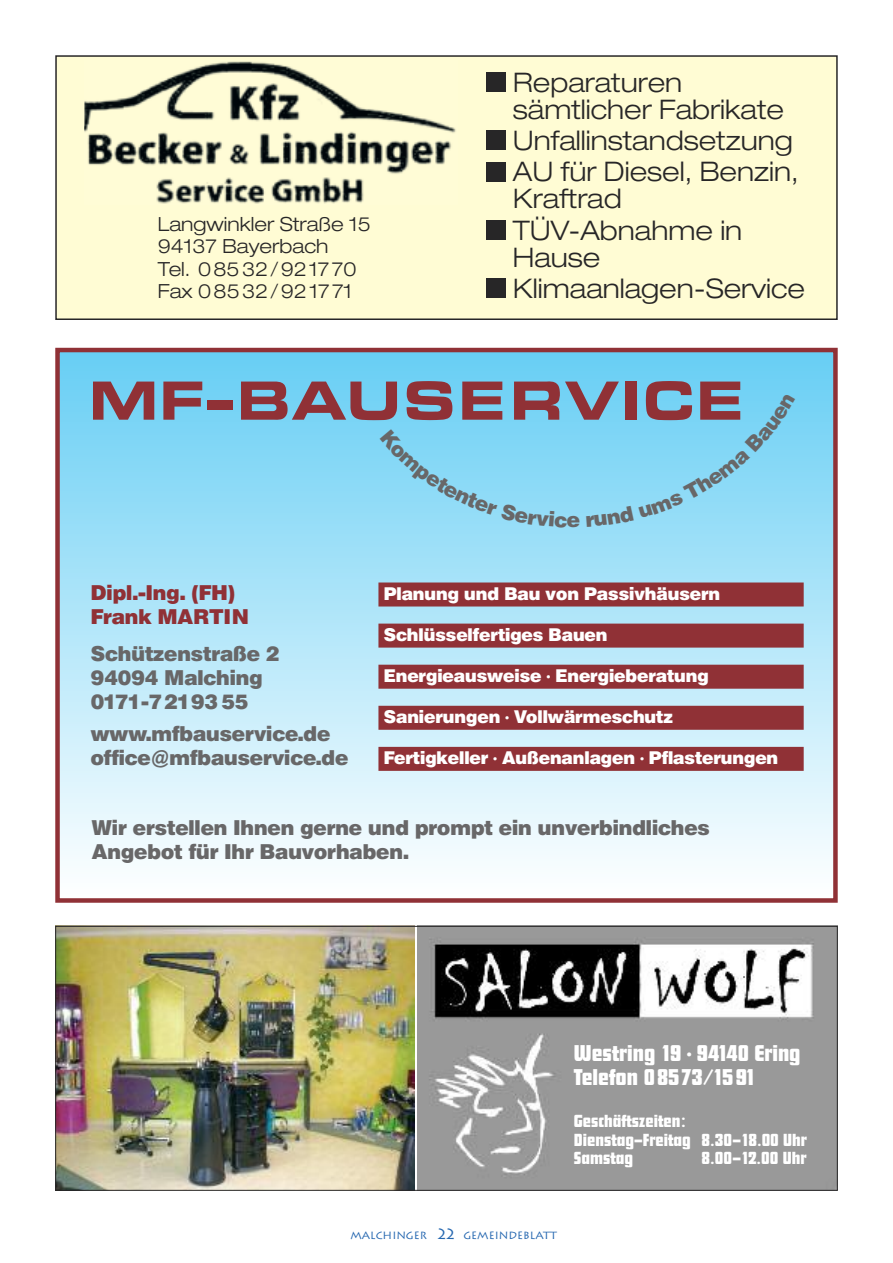
<style>
.page{position:relative;width:893px;height:1263px;background:#fff}
.page>*{position:absolute;margin:0;border:0;box-sizing:border-box;transform-origin:0 0}
.t1{font:700 expanded 54px "Eurostile BQ";letter-spacing:.01em;color:#903136;scale:.94 1}
.t2{font:300 expanded 27px/31.2px "Helvetica Neue";color:#272627}
.t3{font:22.5px/24px "Futura Display BQ";color:#fff}
.t4{font:900 21px/24px "Helvetica BQ";color:#686768}
.t5{font:900 21px/24px "Helvetica BQ";color:#903136}
.t6{font:300 expanded 19.5px/22.5px "Helvetica Neue";color:#272627}
.t7{font:900 18px "Helvetica BQ";color:#fff}
.t8{font:17.25px/18.8px "Futura Display BQ";color:#fff}
.t9{font:10.5px "Lithos";color:#2567b0}
.s1{font-size:15px}
</style>
<div class="page">
<img style="left:418px;top:928px;width:418px;height:261px">
<img style="left:57px;top:928px;width:358px;height:261px">
<div style="left:55px;top:926px;width:783px;height:265px;border:1px solid #272627"></div>
<div style="left:60px;top:352px;width:773px;height:546px;background:linear-gradient(to bottom,#67cef4,#fefeff)"></div>
<div style="left:55px;top:348px;width:783px;height:555px;border:4px solid #903136"></div>
<div style="left:378px;top:582px;width:426px;height:24px;background:#903136"></div>
<div style="left:378px;top:624px;width:426px;height:24px;background:#903136"></div>
<div style="left:378px;top:665px;width:426px;height:24px;background:#903136"></div>
<div style="left:378px;top:706px;width:426px;height:24px;background:#903136"></div>
<div style="left:378px;top:747px;width:426px;height:24px;background:#903136"></div>
<div style="left:56px;top:56px;width:781px;height:263px;background:#fffcd4"></div>
<div style="left:55px;top:55px;width:783px;height:265px;border:2px solid #272627"></div>
<img style="left:84px;top:61px;width:372px;height:143px">
<div style="left:486px;top:72px;width:19px;height:20px;background:#272627"></div>
<div style="left:486px;top:130px;width:19px;height:20px;background:#272627"></div>
<div style="left:486px;top:162px;width:19px;height:19px;background:#272627"></div>
<div style="left:486px;top:220px;width:19px;height:20px;background:#272627"></div>
<div style="left:486px;top:278px;width:19px;height:20px;background:#272627"></div>
<svg style="left:380px;top:429px;width:187px;height:99px;background:#8ad9f6"></svg>
<svg style="left:586px;top:393px;width:209px;height:134px;background:#85d7f6"></svg>
<p class="t6" style="left:158px;top:215px;width:214px">Langwinkler Straße 15<br>94137 Bayerbach<br>Tel. 08532/921770<br>Fax 08532/921771</p>
<p class="t2" style="left:513px;top:72px;width:273px;line-height:27px">Reparaturen sämtlicher Fabrikate</p>
<p class="t2" style="left:513px;top:128px;width:287px">Unfallinstandsetzung<br>AU für Diesel, Benzin,</p>
<p class="t2" style="left:513px;top:186px;width:231px">Kraftrad<br>TÜV-Abnahme in</p>
<p class="t2" style="left:513px;top:244px;width:294px">Hause<br>Klimaanlagen-Service</p>
<h1 class="t1" style="left:89px;top:368px;width:699px">MF-BAUSERVICE</h1>
<p class="t5" style="left:91px;top:580px;width:159px">Dipl.-Ing. (FH)<br>Frank MARTIN</p>
<p class="t4" style="left:91px;top:641px;width:190px">Schützenstraße 2<br>94094 Malching<br>0171-7219355</p>
<p class="t4" style="left:91px;top:721px;width:259px">www.mfbauservice.de office@mfbauservice.de</p>
<p class="t4" style="left:567px;top:508px;width:15px">e</p>
<p class="t7" style="left:384px;top:584px;width:338px">Planung und Bau von Passivhäusern</p>
<p class="t7" style="left:384px;top:625px;width:225px">Schlüsselfertiges Bauen</p>
<p class="t7" style="left:384px;top:666px;width:326px">Energieausweise · Energieberatung</p>
<p class="t7" style="left:384px;top:707px;width:290px">Sanierungen · Vollwärmeschutz</p>
<p class="t7" style="left:384px;top:748px;width:396px">Fertigkeller · Außenanlagen · Pflasterungen</p>
<p class="t4" style="left:92px;top:815px;width:619px">Wir erstellen Ihnen gerne und prompt ein unverbindliches<br>Angebot für Ihr Bauvorhaben.</p>
<p class="t3" style="left:574px;top:1041px;width:228px">Westring 19 · 94140 Ering<br>Telefon 08573/1591</p>
<p class="t8" style="left:574px;top:1112px;width:234px">Geschäftszeiten:<br>Dienstag–Freitag 8.30–18.00 Uhr<br>Samstag</p>
<p class="t8" style="left:701px;top:1149px;width:107px">8.00–12.00 Uhr</p>
<p class="t9" style="left:350px;top:1229px;width:208px">MALCHINGER <span class="s1">22</span> GEMEINDEBLATT</p>
</div>
